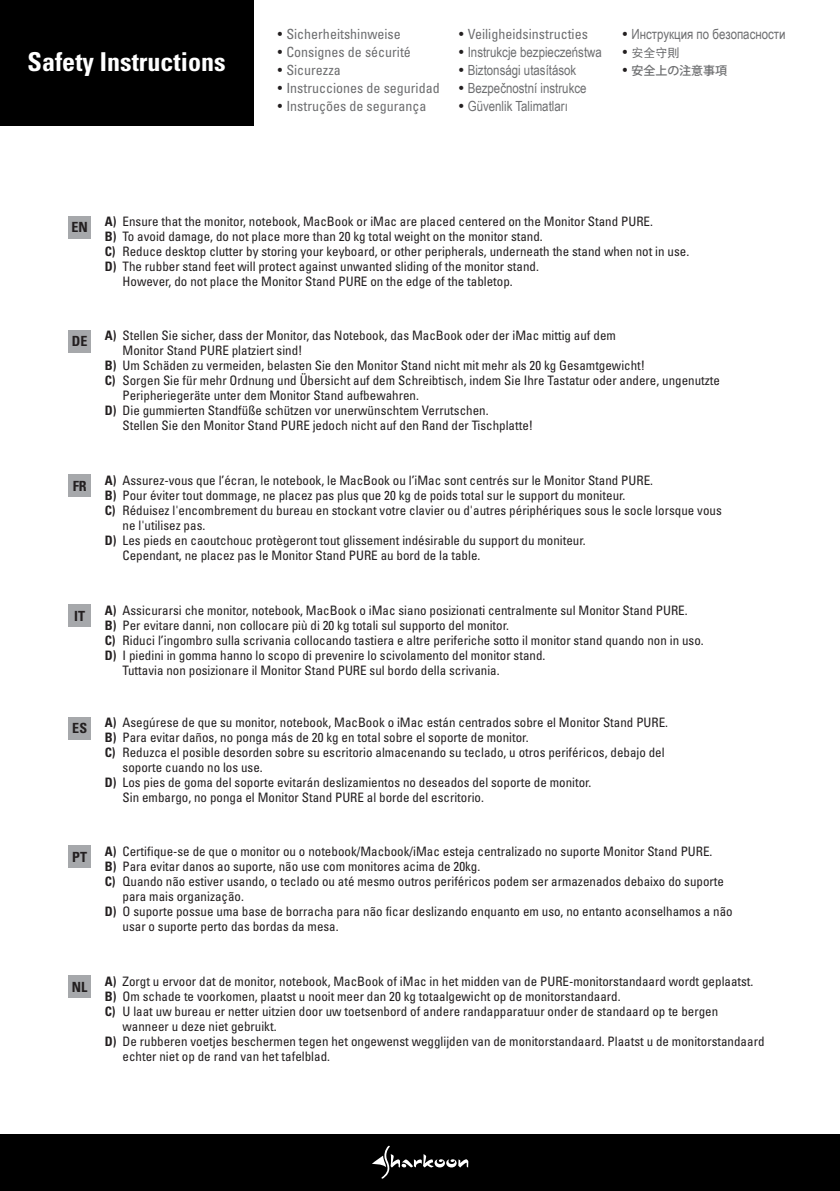
<style>
.page{position:relative;width:840px;height:1191px;background:#fff}
.page>*{position:absolute;margin:0;border:0;box-sizing:border-box;transform-origin:0 0}
.t1{font:700 condensed 26px "Univers";color:#fff}
.t2{font:condensed 14px "Univers";color:#6d6e70}
.t3{font:14px "Arial Narrow";color:#6d6e70}
.t4{font:700 condensed 14px "Univers";color:#231f20}
.t5{font:condensed 13px "Univers";color:#231f20}
.t6{font:500 12px "Koz Go Pr 6 N";color:#6d6e70}
.t7{font:12px "Sim Hei";color:#6d6e70}
.s1{color:#231f20}
.s2{font-weight:700;font-size:14px}
.s3{font-weight:700}
</style>
<div class="page">
<div style="left:0;top:1134px;width:839px;height:57px;background:#000"></div>
<svg style="left:372px;top:1145px;width:96px;height:33px"></svg>
<div style="left:0;top:0;width:254px;height:126px;background:#000"></div>
<div style="left:68px;top:216px;width:23px;height:22px;background:#a6a8ab"></div>
<div style="left:68px;top:330px;width:23px;height:23px;background:#a6a8ab"></div>
<div style="left:68px;top:474px;width:23px;height:23px;background:#a6a8ab"></div>
<div style="left:68px;top:604px;width:23px;height:23px;background:#a6a8ab"></div>
<div style="left:68px;top:717px;width:23px;height:22px;background:#a6a8ab"></div>
<div style="left:68px;top:845px;width:23px;height:23px;background:#a6a8ab"></div>
<div style="left:68px;top:975px;width:23px;height:23px;background:#a6a8ab"></div>
<h1 class="t1" style="left:28px;top:46px;width:199px">Safety Instructions</h1>
<p class="t2" style="left:277px;top:26px;width:125px"><span class="s1">•</span> Sicherheitshinweise</p>
<p class="t2" style="left:277px;top:44px;width:135px"><span class="s1">•</span> Consignes de sécurité</p>
<p class="t2" style="left:277px;top:62px;width:65px"><span class="s1">•</span> Sicurezza</p>
<p class="t2" style="left:277px;top:80px;width:164px"><span class="s1">•</span> Instrucciones de seguridad</p>
<p class="t2" style="left:277px;top:98px;width:151px"><span class="s1">•</span> Instruções de segurança</p>
<p class="t2" style="left:458px;top:26px;width:131px"><span class="s1">•</span> Veiligheidsinstructies</p>
<p class="t3" style="left:458px;top:42px;width:145px"><span class="s1">•</span> Instrukcje bezpieczeństwa</p>
<p class="t3" style="left:458px;top:60px;width:120px"><span class="s1">•</span> Biztonsági utasítások</p>
<p class="t3" style="left:458px;top:78px;width:130px"><span class="s1">•</span> Bezpečnostní instrukce</p>
<p class="t3" style="left:458px;top:96px;width:111px"><span class="s1">•</span> Güvenlik Talimatları</p>
<p class="t3" style="left:621px;top:24px;width:165px"><span class="s1">•</span> Инструкция по безопасности</p>
<p class="t7" style="left:621px;top:47px;width:59px"><span class="s1">•</span> 安全守則</p>
<p class="t6" style="left:621px;top:64px;width:107px"><span class="s1">•</span> 安全上の注意事項</p>
<p class="t5" style="left:71px;top:213px;width:582px"><span class="s2">EN</span> <span class="s3">A)</span> Ensure that the monitor, notebook, MacBook or iMac are placed centered on the Monitor Stand PURE.</p>
<p class="t5" style="left:105px;top:228px;width:439px"><span class="s3">B)</span> To avoid damage, do not place more than 20 kg total weight on the monitor stand.</p>
<p class="t5" style="left:105px;top:243px;width:585px"><span class="s3">C)</span> Reduce desktop clutter by storing your keyboard, or other peripherals, underneath the stand when not in use.</p>
<p class="t5" style="left:105px;top:258px;width:435px"><span class="s3">D)</span> The rubber stand feet will protect against unwanted sliding of the monitor stand.</p>
<p class="t5" style="left:122px;top:273px;width:391px">However, do not place the Monitor Stand PURE on the edge of the tabletop.</p>
<p class="t5" style="left:72px;top:327px;width:545px"><span class="s2">DE</span> <span class="s3">A)</span> Stellen Sie sicher, dass der Monitor, das Notebook, das MacBook oder der iMac mittig auf dem</p>
<p class="t5" style="left:122px;top:342px;width:181px">Monitor Stand PURE platziert sind!</p>
<p class="t5" style="left:105px;top:357px;width:541px"><span class="s3">B)</span> Um Schäden zu vermeiden, belasten Sie den Monitor Stand nicht mit mehr als 20 kg Gesamtgewicht!</p>
<p class="t5" style="left:105px;top:372px;width:616px"><span class="s3">C)</span> Sorgen Sie für mehr Ordnung und Übersicht auf dem Schreibtisch, indem Sie Ihre Tastatur oder andere, ungenutzte</p>
<p class="t5" style="left:122px;top:387px;width:298px">Peripheriegeräte unter dem Monitor Stand aufbewahren.</p>
<p class="t5" style="left:105px;top:402px;width:385px"><span class="s3">D)</span> Die gummierten Standfüße schützen vor unerwünschtem Verrutschen.</p>
<p class="t5" style="left:122px;top:417px;width:412px">Stellen Sie den Monitor Stand PURE jedoch nicht auf den Rand der Tischplatte!</p>
<p class="t4" style="left:73px;top:477px;width:15px">FR</p>
<p class="t5" style="left:105px;top:472px;width:549px"><span class="s3">A)</span> Assurez-vous que l’écran, le notebook, le MacBook ou l’iMac sont centrés sur le Monitor Stand PURE.</p>
<p class="t5" style="left:105px;top:487px;width:522px"><span class="s3">B)</span> Pour éviter tout dommage, ne placez pas plus que 20 kg de poids total sur le support du moniteur.</p>
<p class="t5" style="left:105px;top:502px;width:618px"><span class="s3">C)</span> Réduisez l'encombrement du bureau en stockant votre clavier ou d'autres périphériques sous le socle lorsque vous</p>
<p class="t5" style="left:122px;top:517px;width:84px">ne l'utilisez pas.</p>
<p class="t5" style="left:105px;top:532px;width:482px"><span class="s3">D)</span> Les pieds en caoutchouc protègeront tout glissement indésirable du support du moniteur.</p>
<p class="t5" style="left:122px;top:547px;width:359px">Cependant, ne placez pas le Monitor Stand PURE au bord de la table.</p>
<p class="t4" style="left:74px;top:607px;width:12px">IT</p>
<p class="t5" style="left:105px;top:602px;width:584px"><span class="s3">A)</span> Assicurarsi che monitor, notebook, MacBook o iMac siano posizionati centralmente sul Monitor Stand PURE.</p>
<p class="t5" style="left:105px;top:617px;width:405px"><span class="s3">B)</span> Per evitare danni, non collocare più di 20 kg totali sul supporto del monitor.</p>
<p class="t5" style="left:105px;top:632px;width:600px"><span class="s3">C)</span> Riduci l’ingombro sulla scrivania collocando tastiera e altre periferiche sotto il monitor stand quando non in uso.</p>
<p class="t5" style="left:105px;top:647px;width:442px"><span class="s3">D)</span> I piedini in gomma hanno lo scopo di prevenire lo scivolamento del monitor stand.</p>
<p class="t5" style="left:122px;top:662px;width:378px">Tuttavia non posizionare il Monitor Stand PURE sul bordo della scrivania.</p>
<p class="t4" style="left:72px;top:719px;width:16px">ES</p>
<p class="t5" style="left:105px;top:714px;width:564px"><span class="s3">A)</span> Asegúrese de que su monitor, notebook, MacBook o iMac están centrados sobre el Monitor Stand PURE.</p>
<p class="t5" style="left:105px;top:729px;width:425px"><span class="s3">B)</span> Para evitar daños, no ponga más de 20 kg en total sobre el soporte de monitor.</p>
<p class="t5" style="left:105px;top:744px;width:561px"><span class="s3">C)</span> Reduzca el posible desorden sobre su escritorio almacenando su teclado, u otros periféricos, debajo del</p>
<p class="t5" style="left:122px;top:759px;width:142px">soporte cuando no los use.</p>
<p class="t5" style="left:105px;top:774px;width:488px"><span class="s3">D)</span> Los pies de goma del soporte evitarán deslizamientos no deseados del soporte de monitor.</p>
<p class="t5" style="left:122px;top:789px;width:363px">Sin embargo, no ponga el Monitor Stand PURE al borde del escritorio.</p>
<p class="t4" style="left:72px;top:848px;width:16px">PT</p>
<p class="t5" style="left:105px;top:842px;width:609px"><span class="s3">A)</span> Certifique-se de que o monitor ou o notebook/Macbook/iMac esteja centralizado no suporte Monitor Stand PURE.</p>
<p class="t5" style="left:105px;top:857px;width:377px"><span class="s3">B)</span> Para evitar danos ao suporte, não use com monitores acima de 20kg.</p>
<p class="t5" style="left:105px;top:872px;width:620px"><span class="s3">C)</span> Quando não estiver usando, o teclado ou até mesmo outros periféricos podem ser armazenados debaixo do suporte</p>
<p class="t5" style="left:122px;top:887px;width:123px">para mais organização.</p>
<p class="t5" style="left:105px;top:902px;width:629px"><span class="s3">D)</span> O suporte possue uma base de borracha para não ficar deslizando enquanto em uso, no entanto aconselhamos a não</p>
<p class="t5" style="left:122px;top:917px;width:217px">usar o suporte perto das bordas da mesa.</p>
<p class="t5" style="left:72px;top:973px;width:682px"><span class="s2">NL</span> <span class="s3">A)</span> Zorgt u ervoor dat de monitor, notebook, MacBook of iMac in het midden van de PURE-monitorstandaard wordt geplaatst.</p>
<p class="t5" style="left:105px;top:988px;width:517px"><span class="s3">B)</span> Om schade te voorkomen, plaatst u nooit meer dan 20 kg totaalgewicht op de monitorstandaard.</p>
<p class="t5" style="left:105px;top:1003px;width:614px"><span class="s3">C)</span> U laat uw bureau er netter uitzien door uw toetsenbord of andere randapparatuur onder de standaard op te bergen</p>
<p class="t5" style="left:122px;top:1018px;width:155px">wanneer u deze niet gebruikt.</p>
<p class="t5" style="left:105px;top:1033px;width:661px"><span class="s3">D)</span> De rubberen voetjes beschermen tegen het ongewenst wegglijden van de monitorstandaard. Plaatst u de monitorstandaard</p>
<p class="t5" style="left:122px;top:1048px;width:209px">echter niet op de rand van het tafelblad.</p>
</div>
